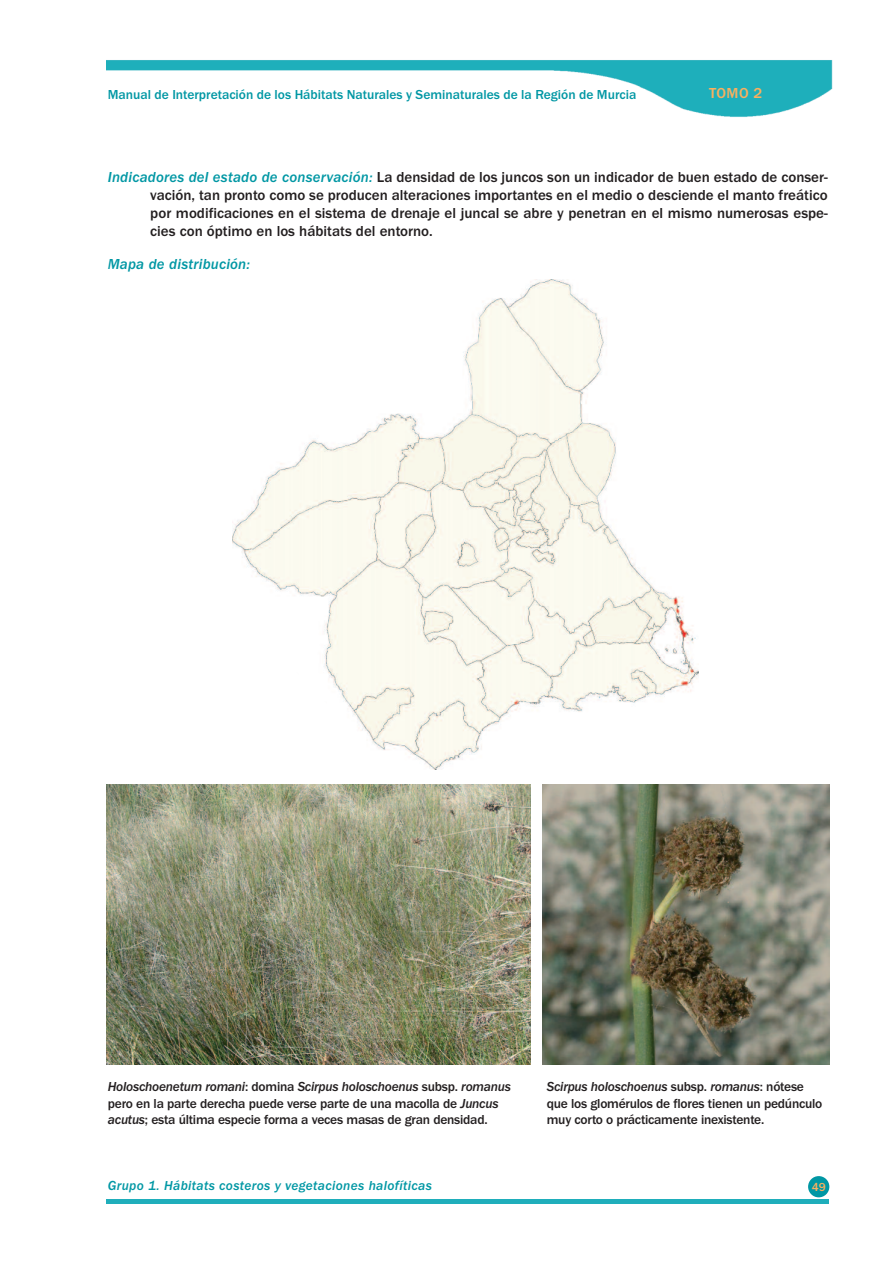
<style>
.page{position:relative;width:893px;height:1263px;background:#fff}
.page>*{position:absolute;margin:0;border:0;box-sizing:border-box;transform-origin:0 0}
.t1{font:500 15px/18px "Franklin Gothic";color:#231f20;text-align:justify}
.t2{font:italic 500 15px "Franklin Gothic";letter-spacing:.01em;color:#0097a4}
.t3{font:500 15px "Franklin Gothic";color:#fab05f}
.t4{font:500 13.5px/16.5px "Franklin Gothic";letter-spacing:-.02em;color:#231f20}
.t5{font:500 13.5px "Franklin Gothic";color:#0097a4}
.t6{font:italic 500 13.5px "Franklin Gothic";letter-spacing:.025em;color:#0097a4}
.t7{font:500 12px "Franklin Gothic";color:#fab05f}
.s1{font-style:italic;color:#0097a4}
.s2{font-style:italic}
</style>
<div class="page">
<img style="left:106px;top:60px;width:727px;height:57px">
<hr style="left:106px;top:1199px;width:723px;height:4px;background:#1faebb">
<div style="left:808px;top:1176px;width:21px;height:21px;background:#0097a4;border-radius:50%"></div>
<img style="left:233px;top:279px;width:466px;height:490px">
<img style="left:106px;top:785px;width:425px;height:280px">
<img style="left:542px;top:784px;width:287px;height:281px">
<svg style="left:233px;top:643px;width:145px;height:126px"></svg>
<p class="t5" style="left:108px;top:86px;width:530px">Manual de Interpretación de los Hábitats Naturales y Seminaturales de la Región de Murcia</p>
<p class="t3" style="left:709px;top:84px;width:55px">TOMO 2</p>
<p class="t1" style="left:150px;top:168px;width:679px;text-indent:-43px"><span class="s1">Indicadores del estado de conservación:</span> La densidad de los juncos son un indicador de buen estado de conser&shy;vación, tan pronto como se producen alteraciones importantes en el medio o desciende el manto freático por modificaciones en el sistema de drenaje el juncal se abre y penetran en el mismo numerosas espe&shy;cies con óptimo en los hábitats del entorno.</p>
<p class="t2" style="left:108px;top:255px;width:144px">Mapa de distribución:</p>
<p class="t4" style="left:108px;top:1078px;width:405px"><span class="s2">Holoschoenetum romani</span>: domina <span class="s2">Scirpus holoschoenus</span> subsp. <span class="s2">romanus </span>pero en la parte derecha puede verse parte de una macolla de <span class="s2">Juncus acutus</span>; esta última especie forma a veces masas de gran densidad.</p>
<p class="t4" style="left:547px;top:1078px;width:277px"><span class="s2">Scirpus holoschoenus</span> subsp. <span class="s2">romanus</span>: nótese que los glomérulos de flores tienen un pedúnculo muy corto o prácticamente inexistente.</p>
<p class="t6" style="left:108px;top:1178px;width:326px">Grupo 1. Hábitats costeros y vegetaciones halofíticas</p>
<p class="t7" style="left:812px;top:1179px;width:16px">49</p>
</div>
